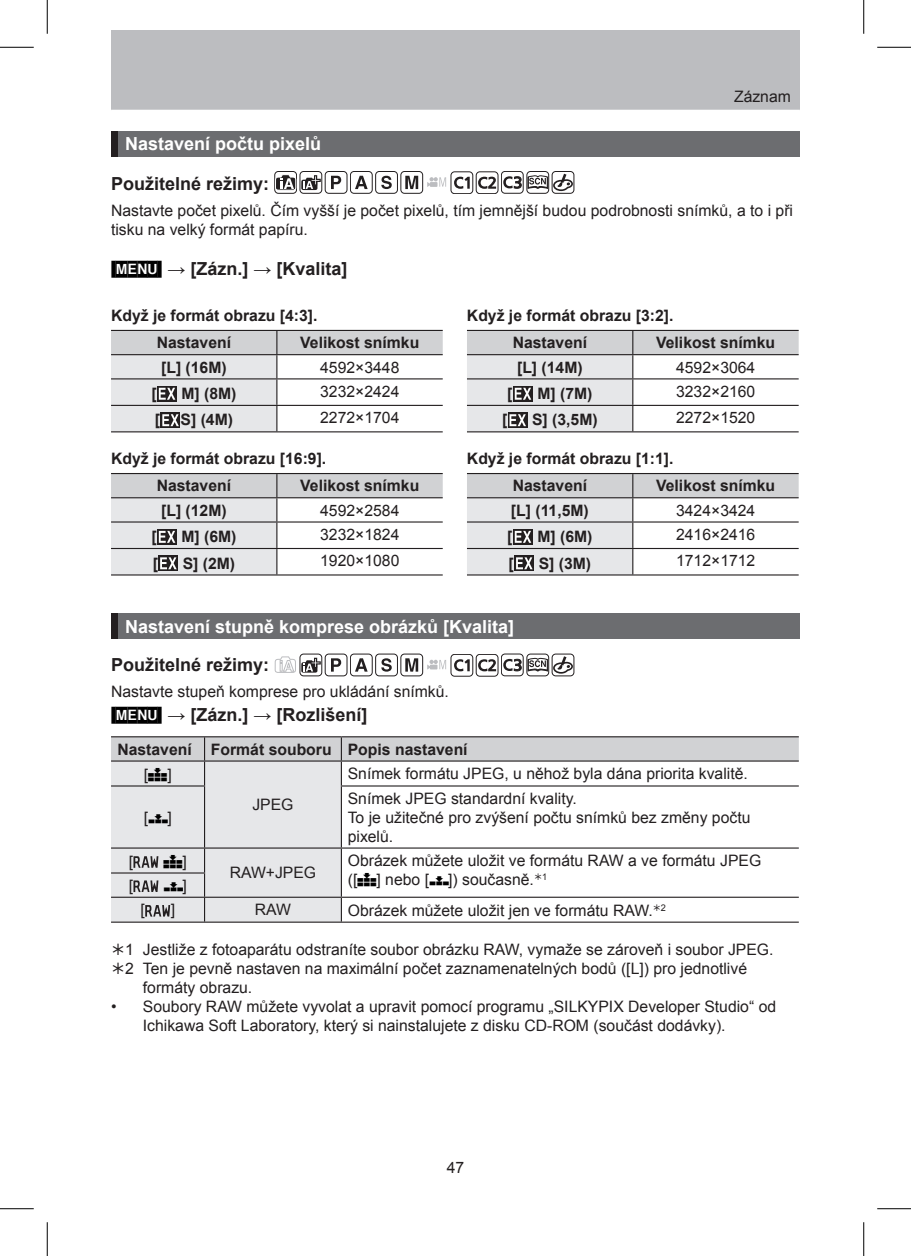
<style>
.page{position:relative;width:911px;height:1256px;background:#fff}
.page>*{position:absolute;margin:0;border:0;box-sizing:border-box;transform-origin:0 0}
.t1{font:700 18px "Arial";color:#231f20}
.t2{font:700 18px "Arial";color:#fff}
.t3{font:15.97px "FDSC Pichara";color:#000}
.t4{font:15.75px/18.9px "Arial";color:#231f20}
.t5{font:700 15.75px/27.4px "Arial";color:#231f20}
.s1{font-family:"Display B";font-weight:400;font-size:16.88px;color:#000}
.s2{font-weight:400}
.s3{font-family:"FDSC Pichara";font-weight:400;font-size:15.97px;color:#000}
.s4{font-family:"FDSC Pichara";font-size:15.97px;color:#000}
.s5{font-family:"Arial";font-size:15.75px;color:#231f20}
</style>
<div class="page">
<div style="left:111px;top:30px;width:689px;height:81px;background:#bcbdc0"></div>
<hr style="left:111px;top:110px;width:689px;height:2px;background:#fff">
<div style="left:111px;top:131px;width:8px;height:26px;background:#231f20"></div>
<div style="left:119px;top:131px;width:681px;height:26px;background:#6c6d70"></div>
<div style="left:274px;top:171px;width:23px;height:23px;border:1px solid #231f20;border-radius:4px"></div>
<div style="left:300px;top:171px;width:22px;height:23px;border:1px solid #231f20;border-radius:4px"></div>
<svg style="left:274px;top:174px;width:47px;height:17px"></svg>
<div style="left:325px;top:171px;width:22px;height:23px;border:1px solid #231f20;border-radius:4px"></div>
<svg style="left:331px;top:176px;width:10px;height:13px"></svg>
<div style="left:350px;top:171px;width:23px;height:23px;border:1px solid #231f20;border-radius:4px"></div>
<svg style="left:355px;top:176px;width:13px;height:13px"></svg>
<div style="left:375px;top:171px;width:23px;height:23px;border:1px solid #231f20;border-radius:4px"></div>
<svg style="left:381px;top:176px;width:11px;height:13px"></svg>
<div style="left:400px;top:171px;width:23px;height:23px;border:1px solid #231f20;border-radius:4px"></div>
<svg style="left:405px;top:176px;width:13px;height:13px"></svg>
<svg style="left:427px;top:177px;width:19px;height:10px"></svg>
<div style="left:451px;top:171px;width:22px;height:23px;border:1px solid #231f20;border-radius:4px"></div>
<svg style="left:454px;top:177px;width:16px;height:12px"></svg>
<div style="left:476px;top:171px;width:22px;height:23px;border:1px solid #231f20;border-radius:4px"></div>
<svg style="left:478px;top:177px;width:18px;height:12px"></svg>
<div style="left:501px;top:171px;width:22px;height:22px;border:1px solid #231f20;border-radius:4px"></div>
<svg style="left:503px;top:176px;width:19px;height:13px"></svg>
<div style="left:527px;top:171px;width:22px;height:23px;border:1px solid #231f20;border-radius:4px"></div>
<div style="left:552px;top:171px;width:22px;height:23px;border:1px solid #231f20;border-radius:4px"></div>
<svg style="left:528px;top:174px;width:45px;height:17px"></svg>
<svg style="left:111px;top:330px;width:332px;height:102px"></svg>
<svg style="left:467px;top:330px;width:332px;height:102px"></svg>
<svg style="left:111px;top:473px;width:332px;height:102px"></svg>
<svg style="left:467px;top:473px;width:332px;height:102px"></svg>
<div style="left:111px;top:613px;width:8px;height:26px;background:#231f20"></div>
<div style="left:119px;top:613px;width:681px;height:26px;background:#6c6d70"></div>
<div style="left:300px;top:653px;width:22px;height:23px;border:1px solid #231f20;border-radius:4px"></div>
<svg style="left:275px;top:656px;width:46px;height:17px"></svg>
<div style="left:325px;top:653px;width:22px;height:23px;border:1px solid #231f20;border-radius:4px"></div>
<svg style="left:331px;top:658px;width:10px;height:13px"></svg>
<div style="left:350px;top:653px;width:23px;height:23px;border:1px solid #231f20;border-radius:4px"></div>
<svg style="left:355px;top:658px;width:13px;height:13px"></svg>
<div style="left:375px;top:653px;width:23px;height:23px;border:1px solid #231f20;border-radius:4px"></div>
<svg style="left:381px;top:658px;width:11px;height:13px"></svg>
<div style="left:400px;top:653px;width:23px;height:23px;border:1px solid #231f20;border-radius:4px"></div>
<svg style="left:405px;top:658px;width:13px;height:13px"></svg>
<svg style="left:427px;top:659px;width:19px;height:10px"></svg>
<div style="left:451px;top:654px;width:22px;height:22px;border:1px solid #231f20;border-radius:4px"></div>
<svg style="left:454px;top:659px;width:16px;height:12px"></svg>
<div style="left:476px;top:654px;width:22px;height:22px;border:1px solid #231f20;border-radius:4px"></div>
<svg style="left:478px;top:659px;width:18px;height:12px"></svg>
<div style="left:501px;top:653px;width:22px;height:23px;border:1px solid #231f20;border-radius:4px"></div>
<svg style="left:503px;top:658px;width:19px;height:13px"></svg>
<div style="left:527px;top:653px;width:22px;height:23px;border:1px solid #231f20;border-radius:4px"></div>
<div style="left:552px;top:653px;width:22px;height:23px;border:1px solid #231f20;border-radius:4px"></div>
<svg style="left:528px;top:656px;width:45px;height:17px"></svg>
<hr style="left:0;top:47px;width:34px;height:1px;background:#000">
<hr style="left:877px;top:47px;width:34px;height:1px;background:#000">
<hr style="left:0;top:1208px;width:34px;height:1px;background:#000">
<hr style="left:877px;top:1208px;width:34px;height:1px;background:#000">
<hr style="left:47px;top:0;width:1px;height:34px;background:#000">
<hr style="left:47px;top:1222px;width:1px;height:33px;background:#000">
<hr style="left:863px;top:0;width:1px;height:34px;background:#000">
<hr style="left:863px;top:1222px;width:1px;height:33px;background:#000">
<svg style="left:111px;top:736px;width:688px;height:186px"></svg>
<p class="t4" style="left:734px;top:87px;width:58px">Záznam</p>
<p class="t2" style="left:125px;top:134px;width:198px">Nastavení počtu pixelů</p>
<p class="t1" style="left:111px;top:174px;width:160px">Použitelné režimy:</p>
<p class="t4" style="left:111px;top:201px;width:683px">Nastavte počet pixelů. Čím vyšší je počet pixelů, tím jemnější budou podrobnosti snímků, a to i při tisku na velký formát papíru.</p>
<p class="t1" style="left:111px;top:259px;width:238px"><span class="s1">[MENU]</span> → [Zázn.] → [Kvalita]</p>
<p class="t5" style="left:157px;top:301px;width:162px;text-indent:-46px">Když je formát obrazu [4:3].<br>Nastavení</p>
<p class="t5" style="left:513px;top:301px;width:162px;text-indent:-46px">Když je formát obrazu [3:2].<br>Nastavení</p>
<p class="t5" style="left:300px;top:329px;width:121px">Velikost snímku</p>
<p class="t5" style="left:656px;top:329px;width:121px">Velikost snímku</p>
<p class="t5" style="left:161px;top:353px;width:67px">[L] (16M)</p>
<p class="t4" style="left:320px;top:357px;width:81px">4592×3448</p>
<p class="t5" style="left:517px;top:353px;width:67px">[L] (14M)</p>
<p class="t4" style="left:676px;top:357px;width:81px">4592×3064</p>
<p class="t5" style="left:151px;top:380px;width:7px">[</p>
<p class="t5" style="left:181px;top:380px;width:57px">M] (8M)</p>
<p class="t4" style="left:320px;top:382px;width:81px">3232×2424</p>
<p class="t5" style="left:155px;top:406px;width:7px">[</p>
<p class="t5" style="left:181px;top:406px;width:54px">S] (4M)</p>
<p class="t4" style="left:320px;top:408px;width:81px">2272×1704</p>
<p class="t5" style="left:507px;top:380px;width:7px">[</p>
<p class="t5" style="left:537px;top:380px;width:57px">M] (7M)</p>
<p class="t4" style="left:676px;top:382px;width:81px">3232×2160</p>
<p class="t5" style="left:502px;top:406px;width:7px">[</p>
<p class="t5" style="left:532px;top:406px;width:67px">S] (3,5M)</p>
<p class="t4" style="left:676px;top:408px;width:81px">2272×1520</p>
<p class="t5" style="left:157px;top:445px;width:171px;text-indent:-46px">Když je formát obrazu [16:9].<br>Nastavení</p>
<p class="t5" style="left:300px;top:472px;width:121px">Velikost snímku</p>
<p class="t5" style="left:513px;top:445px;width:162px;text-indent:-46px">Když je formát obrazu [1:1].<br>Nastavení</p>
<p class="t5" style="left:656px;top:472px;width:121px">Velikost snímku</p>
<p class="t5" style="left:161px;top:496px;width:67px">[L] (12M)</p>
<p class="t4" style="left:320px;top:500px;width:81px">4592×2584</p>
<p class="t5" style="left:151px;top:523px;width:7px">[</p>
<p class="t5" style="left:181px;top:523px;width:57px">M] (6M)</p>
<p class="t4" style="left:320px;top:525px;width:81px">3232×1824</p>
<p class="t5" style="left:153px;top:549px;width:7px">[</p>
<p class="t5" style="left:183px;top:549px;width:54px">S] (2M)</p>
<p class="t4" style="left:320px;top:551px;width:81px">1920×1080</p>
<p class="t5" style="left:511px;top:496px;width:79px">[L] (11,5M)</p>
<p class="t4" style="left:676px;top:500px;width:81px">3424×3424</p>
<p class="t5" style="left:507px;top:523px;width:7px">[</p>
<p class="t5" style="left:537px;top:523px;width:57px">M] (6M)</p>
<p class="t4" style="left:676px;top:525px;width:81px">2416×2416</p>
<p class="t5" style="left:509px;top:549px;width:7px">[</p>
<p class="t5" style="left:539px;top:549px;width:54px">S] (3M)</p>
<p class="t4" style="left:676px;top:551px;width:81px">1712×1712</p>
<p class="t2" style="left:125px;top:616px;width:391px">Nastavení stupně komprese obrázků [Kvalita]</p>
<p class="t1" style="left:111px;top:655px;width:160px">Použitelné režimy:</p>
<p class="t4" style="left:111px;top:681px;width:339px">Nastavte stupeň komprese pro ukládání snímků.</p>
<p class="t1" style="left:111px;top:704px;width:258px"><span class="s1">[MENU]</span> → [Zázn.] → [Rozlišení]</p>
<p class="t5" style="left:144px;top:736px;width:325px;line-height:25px;text-indent:-26px">Nastavení Formát souboru Popis nastavení <span class="s2">[</span><span class="s3">A</span><span class="s2">]</span></p>
<p class="t4" style="left:252px;top:795px;width:43px">JPEG</p>
<p class="t4" style="left:348px;top:764px;width:402px">Snímek formátu JPEG, u něhož byla dána priorita kvalitě.</p>
<p class="t4" style="left:348px;top:788px;width:404px">Snímek JPEG standardní kvality.<br>To je užitečné pro zvýšení počtu snímků bez změny počtu pixelů.</p>
<p class="t4" style="left:144px;top:807px;width:29px">[<span class="s4">›</span>]</p>
<p class="t4" style="left:348px;top:851px;width:415px">Obrázek můžete uložit ve formátu RAW a ve formátu JPEG ([<span class="s4">A</span>] nebo [<span class="s4">›</span>]) současně. <sup>1</sup></p>
<p class="t4" style="left:129px;top:851px;width:6px">[</p>
<p class="t3" style="left:163px;top:854px;width:26px">A<span class="s5">]</span></p>
<p class="t4" style="left:230px;top:863px;width:88px">RAW+JPEG</p>
<p class="t4" style="left:129px;top:875px;width:6px">[</p>
<p class="t3" style="left:163px;top:878px;width:26px">›<span class="s5">]</span></p>
<p class="t4" style="left:140px;top:900px;width:6px">[</p>
<p class="t4" style="left:171px;top:900px;width:6px">]</p>
<p class="t4" style="left:255px;top:900px;width:38px">RAW</p>
<p class="t4" style="left:348px;top:900px;width:320px">Obrázek můžete uložit jen ve formátu RAW. <sup>2</sup></p>
<p class="t4" style="left:125px;top:940px;width:650px">1 Jestliže z fotoaparátu odstraníte soubor obrázku RAW, vymaže se zároveň i soubor JPEG.</p>
<p class="t4" style="left:125px;top:959px;width:623px">2 Ten je pevně nastaven na maximální počet zaznamenatelných bodů ([L]) pro jednotlivé</p>
<p class="t4" style="left:143px;top:977px;width:111px">formáty obrazu.</p>
<p class="t4" style="left:143px;top:996px;width:635px;text-indent:-32px">• Soubory RAW můžete vyvolat a upravit pomocí programu „SILKYPIX Developer Studio“ od<br>Ichikawa Soft Laboratory, který si nainstalujete z disku CD-ROM (součást dodávky).</p>
<p class="t4" style="left:447px;top:1157px;width:19px">47</p>
</div>
